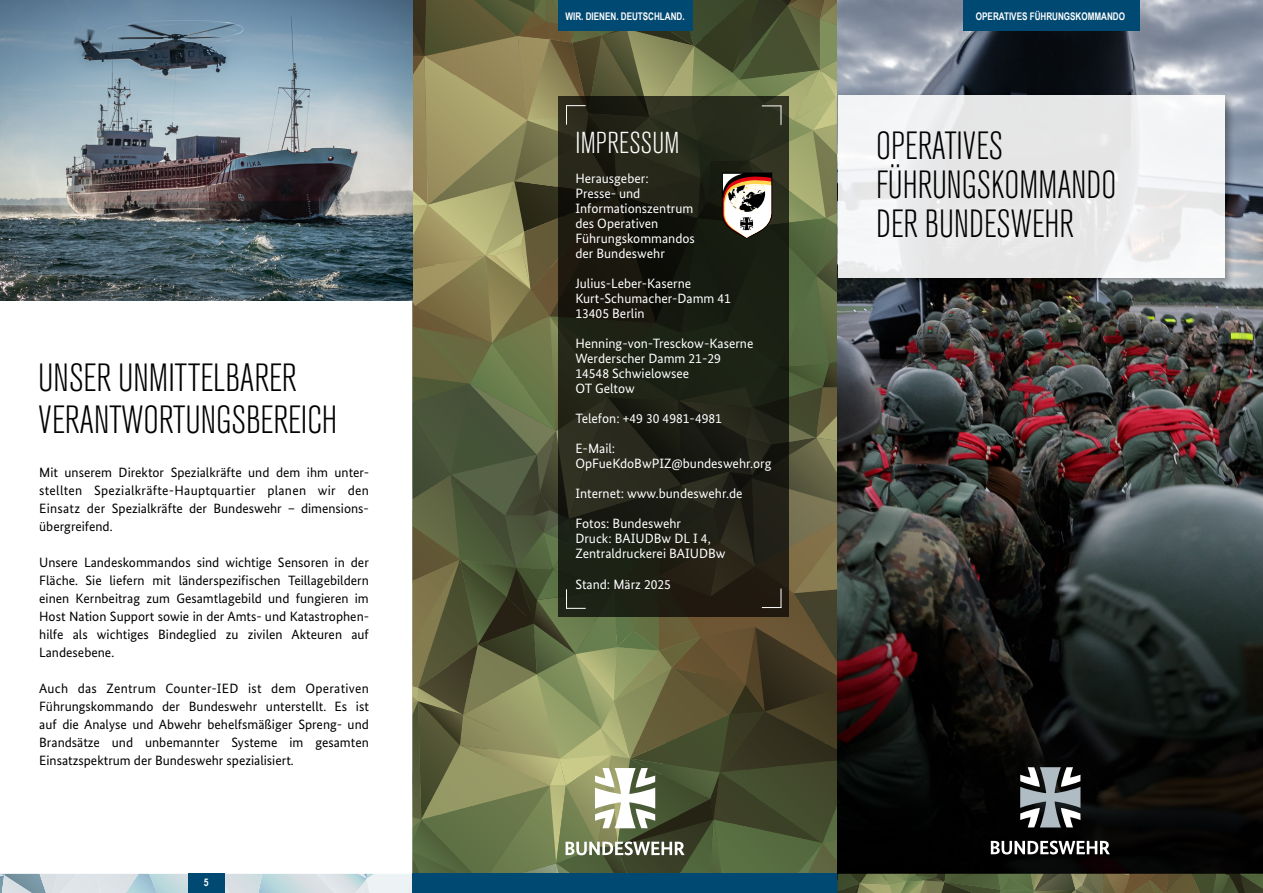
<style>
.page{position:relative;width:1263px;height:893px;background:#fff}
.page>*{position:absolute;margin:0;border:0;box-sizing:border-box;transform-origin:0 0}
.t1{font:300 condensed 39px/39px "Akzidenz Grotesk BQ";color:#000}
.t2{font:300 condensed 39px/42px "Akzidenz Grotesk BQ";color:#010202}
.t3{font:300 condensed 30px "Akzidenz Grotesk BQ";letter-spacing:.01em;color:#fff}
.t4{font:13.5px/18px "Bundes Sans";color:#000;text-align:justify}
.t5{font:13.5px/15px "Bundes Sans";color:#fff}
.t6{font:700 10.5px "Arial Narrow";color:#fff;scale:.94 1}
.t7{font:700 10.5px "Arial Narrow";color:#fff}
</style>
<div class="page">
<img style="left:0;top:0;width:1263px;height:893px">
<h1 class="t2" style="left:38px;top:358px;width:301px">UNSER UNMITTELBARER<br>VERANTWORTUNGSBEREICH</h1>
<p class="t4" style="left:39px;top:463px;width:331px">Mit unserem Direktor Spezialkräfte und dem ihm unter&shy;stellten Spezialkräfte-Hauptquartier planen wir den Einsatz der Spezialkräfte der Bundeswehr – dimensions&shy;übergreifend.</p>
<p class="t4" style="left:39px;top:553px;width:332px">Unsere Landeskommandos sind wichtige Sensoren in der Fläche. Sie liefern mit länderspezifischen Teillagebildern einen Kernbeitrag zum Gesamtlagebild und fungieren im Host Nation Support sowie in der Amts- und Katastrophen&shy;hilfe als wichtiges Bindeglied zu zivilen Akteuren auf Landesebene.</p>
<p class="t4" style="left:39px;top:679px;width:331px">Auch das Zentrum Counter-IED ist dem Operativen Führungskommando der Bundeswehr unterstellt. Es ist auf die Analyse und Abwehr behelfsmäßiger Spreng- und Brandsätze und unbemannter Systeme im gesamten Einsatzspektrum der Bundeswehr spezialisiert.</p>
<p class="t7" style="left:204px;top:875px;width:6px">5</p>
<p class="t6" style="left:565px;top:9px;width:128px">WIR. DIENEN. DEUTSCHLAND.</p>
<h2 class="t3" style="left:575px;top:126px;width:106px">IMPRESSUM</h2>
<p class="t5" style="left:575px;top:171px;width:121px">Herausgeber:<br>Presse- und<br>Informationszentrum des Operativen<br>Führungskommandos der Bundeswehr</p>
<p class="t5" style="left:575px;top:276px;width:157px">Julius-Leber-Kaserne<br>Kurt-Schumacher-Damm 41<br>13405 Berlin</p>
<p class="t5" style="left:575px;top:336px;width:180px">Henning-von-Tresckow-Kaserne<br>Werderscher Damm 21-29<br>14548 Schwielowsee<br>OT Geltow</p>
<p class="t5" style="left:575px;top:411px;width:148px">Telefon: +49 30 4981-4981</p>
<p class="t5" style="left:575px;top:441px;width:198px">E-Mail:<br>OpFueKdoBwPIZ@bundeswehr.org</p>
<p class="t5" style="left:575px;top:486px;width:169px">Internet: www.bundeswehr.de</p>
<p class="t5" style="left:575px;top:516px;width:152px">Fotos: Bundeswehr<br>Druck: BAIUDBw DL I 4,<br>Zentraldruckerei BAIUDBw</p>
<p class="t5" style="left:575px;top:577px;width:97px">Stand: März 2025</p>
<p class="t6" style="left:976px;top:9px;width:160px">OPERATIVES FÜHRUNGSKOMMANDO</p>
<h1 class="t1" style="left:876px;top:127px;width:242px">OPERATIVES<br>FÜHRUNGSKOMMANDO<br>DER BUNDESWEHR</h1>
</div>
